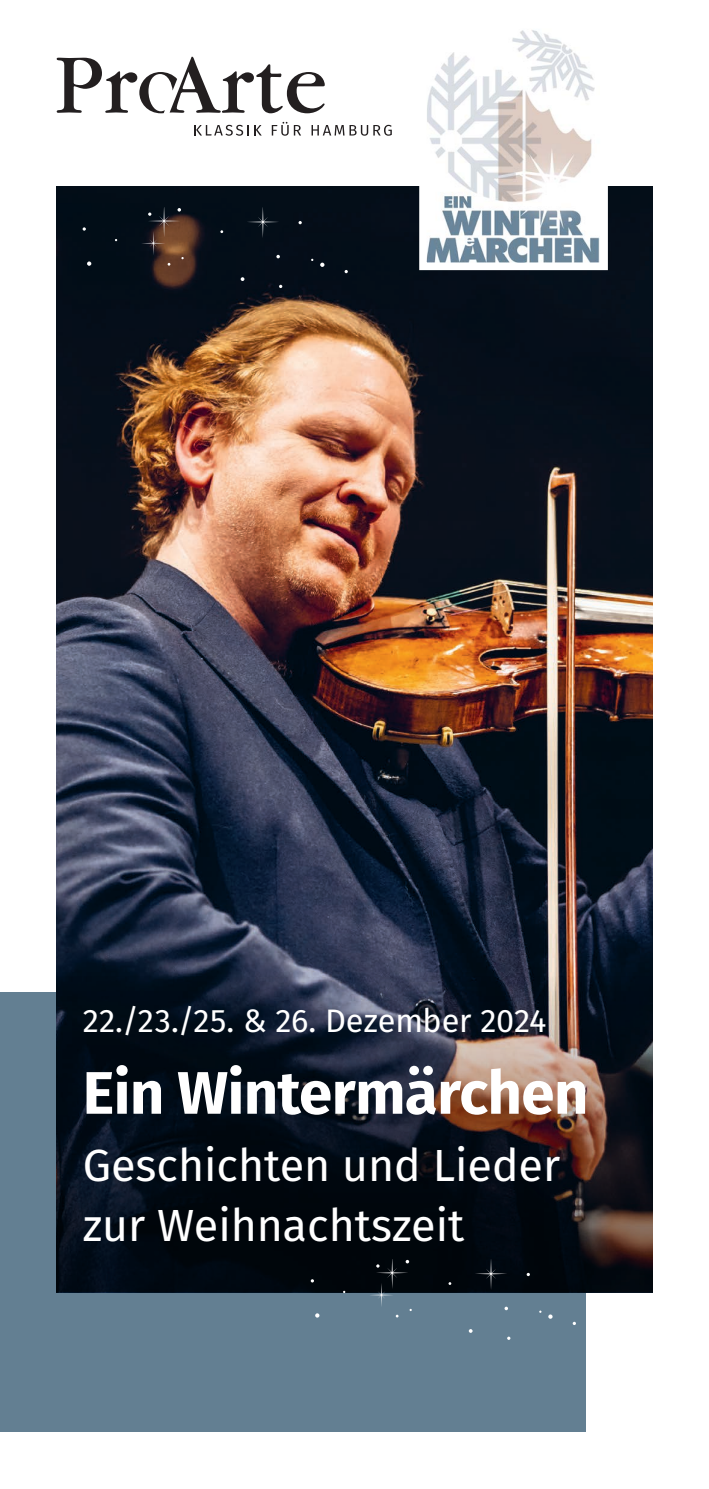
<style>
.page{position:relative;width:709px;height:1489px;background:#fff}
.page>*{position:absolute;margin:0;border:0;box-sizing:border-box;transform-origin:0 0}
.Orchester_Interpret{font:700 60px "Fira Sans";letter-spacing:-.01em;color:#fff}
.Orchester_Interpret-2{font:45px/60px "Fira Sans";color:#fff}
.Datum{font:32.5px "Fira Sans";letter-spacing:-.005em;color:#fff}
</style>
<div class="page">
<div style="left:0;top:992px;width:585px;height:439px;background:#637f92"></div>
<img style="left:57px;top:187px;width:595px;height:1105px">
<svg style="left:57px;top:976px;width:595px;height:315px;background:#181a22"></svg>
<svg style="left:57px;top:57px;width:268px;height:56px"></svg>
<svg style="left:311px;top:125px;width:81px;height:11px"></svg>
<svg style="left:194px;top:125px;width:68px;height:11px"></svg>
<svg style="left:272px;top:122px;width:29px;height:14px"></svg>
<svg style="left:320px;top:262px;width:4px;height:5px"></svg>
<svg style="left:87px;top:261px;width:4px;height:5px"></svg>
<svg style="left:276px;top:255px;width:4px;height:3px"></svg>
<svg style="left:241px;top:277px;width:3px;height:4px"></svg>
<svg style="left:298px;top:221px;width:4px;height:3px"></svg>
<svg style="left:344px;top:270px;width:4px;height:3px"></svg>
<svg style="left:247px;top:207px;width:32px;height:31px"></svg>
<svg style="left:83px;top:227px;width:3px;height:4px"></svg>
<svg style="left:141px;top:207px;width:43px;height:59px;background:#45322a"></svg>
<svg style="left:548px;top:1314px;width:4px;height:4px"></svg>
<svg style="left:315px;top:1313px;width:4px;height:4px"></svg>
<svg style="left:504px;top:1306px;width:4px;height:4px"></svg>
<svg style="left:526px;top:1272px;width:4px;height:3px"></svg>
<svg style="left:475px;top:1258px;width:32px;height:31px"></svg>
<svg style="left:369px;top:1258px;width:43px;height:59px"></svg>
<svg style="left:415px;top:30px;width:196px;height:244px"></svg>
<p class="Datum" style="left:83px;top:996px;width:465px">22./23./25. &amp; 26. Dezember 2024</p>
<p class="Orchester_Interpret" style="left:83px;top:1042px;width:507px">Ein Wintermärchen</p>
<p class="Orchester_Interpret-2" style="left:83px;top:1133px;width:479px">Geschichten und Lieder zur Weihnachtszeit</p>
</div>
